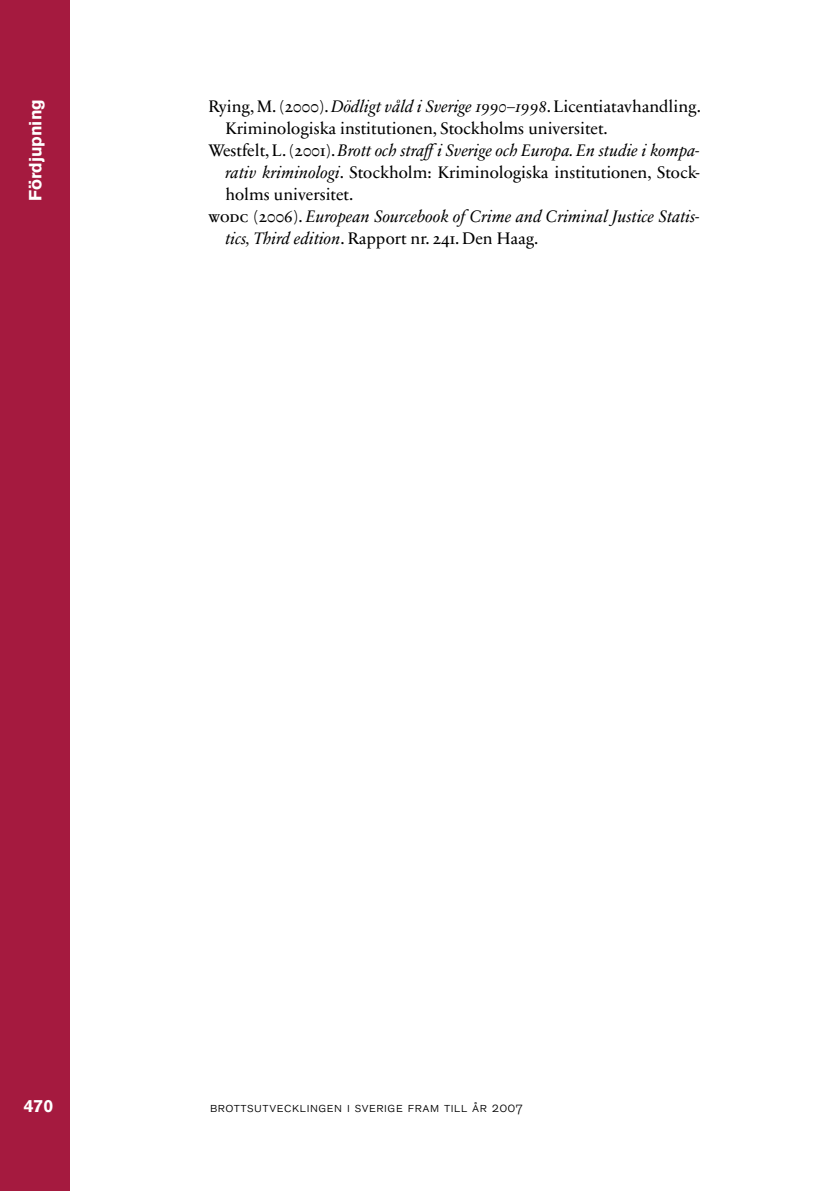
<style>
.page{position:relative;width:819px;height:1191px;background:#fff}
.page>*{position:absolute;margin:0;border:0;box-sizing:border-box;transform-origin:0 0}
.t1{font:700 17.5px "Akzidenz Grotesk BQ";color:#fff}
.t2{font:16.97px/21.9px "Sabon Next LT Regular Os F";color:#000}
.t3{font:16.97px "Sabon Next LT Italic Os F";color:#000}
.t4{font:14px "Akzidenz Grotesk BQ Light SC";letter-spacing:.04em;color:#000}
.s1{font-family:"Sabon Next LT Italic Os F"}
.s2{font-family:"Sabon Next LT Regular Os F"}
.s3{font-family:"Sabon Next LT Regular SC"}
</style>
<div class="page">
<div style="left:0;top:0;width:69px;height:1191px;background:#a51a3f"></div>
<p class="t1" style="left:25px;top:201px;width:104px;rotate:-90deg">Fördjupning</p>
<p class="t2" style="left:225px;top:96px;width:477px;text-indent:-17px">Rying, M. (2000). <span class="s1">Dödligt våld i Sverige 1990–1998</span>. Licentiatavhandling.<br>Kriminologiska institutionen, Stockholms universitet.</p>
<p class="t3" style="left:208px;top:140px;width:493px"><span class="s2">Westfelt, L. (2001).</span> Brott och straffi Sverige och Europa. En studie i kompa-</p>
<p class="t2" style="left:225px;top:162px;width:476px"><span class="s1">rativ kriminologi</span>. Stockholm: Kriminologiska institutionen, Stock&shy;holms universitet.</p>
<p class="t3" style="left:208px;top:206px;width:493px"><span class="s3">wodc</span> <span class="s2">(2006).</span> European Sourcebook of Crime and Criminal Justice Statis-</p>
<p class="t2" style="left:225px;top:227px;width:314px"><span class="s1">tics, Third edition</span>. Rapport nr. 241. Den Haag.</p>
<p class="t1" style="left:24px;top:1095px;width:31px">470</p>
<p class="t4" style="left:210px;top:1098px;width:314px">brottsutvecklingen i sverige fram till år 2007</p>
</div>
